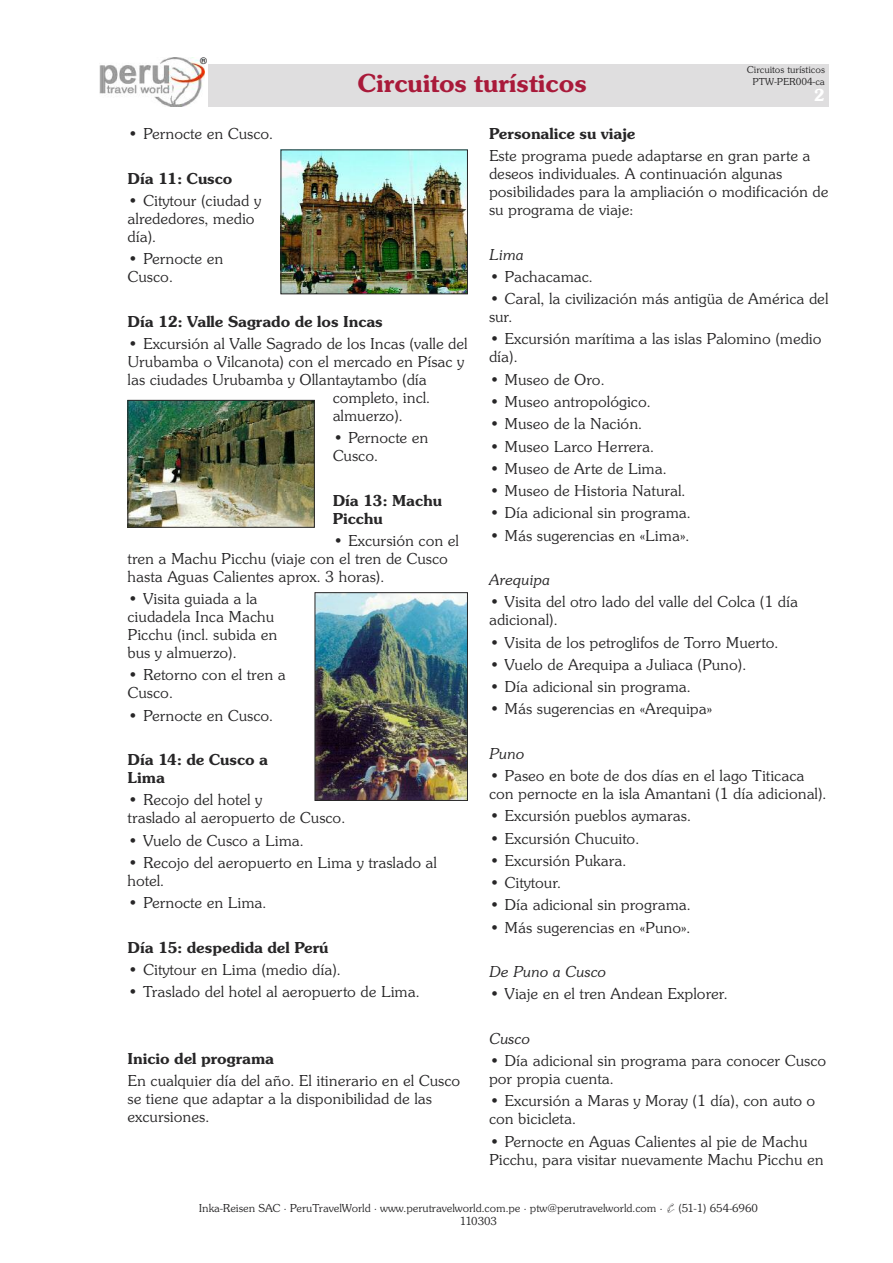
<style>
.page{position:relative;width:893px;height:1263px;background:#fff}
.page>*{position:absolute;margin:0;border:0;box-sizing:border-box;transform-origin:0 0}
.t1{font:600 27px "Souvenir Itc T";color:#a91a3a}
.t2{font:600 18px "Souvenir Itc T";color:#fff}
.t3{font:300 16.5px/18px "Souvenir Itc T";color:#272627}
.t4{font:600 16.5px/18px "Souvenir Itc T";color:#272627}
.t5{font:italic 300 16.5px "Souvenir Itc T";color:#272627}
.t6{font:300 12px/13.2px "Souvenir Itc T";color:#272627;text-align:center}
.t7{font:300 10.5px/11.6px "Souvenir Itc T";color:#272627;text-align:center}
.t8{font:600 9.75px "Nimbus Sans Novus T";color:#272627}
</style>
<div class="page">
<div style="left:208px;top:64px;width:621px;height:42px;background:#dfdedf"></div>
<img style="left:100px;top:57px;width:105px;height:50px">
<img style="left:317px;top:594px;width:149px;height:205px">
<div style="left:315px;top:592px;width:153px;height:209px;border:1px solid #272627"></div>
<img style="left:130px;top:402px;width:183px;height:124px">
<div style="left:128px;top:400px;width:187px;height:128px;border:1px solid #272627"></div>
<img style="left:283px;top:152px;width:183px;height:140px">
<div style="left:281px;top:150px;width:187px;height:144px;border:1px solid #272627"></div>
<p class="t8" style="left:200px;top:55px;width:9px">®</p>
<h1 class="t1" style="left:357px;top:67px;width:231px">Circuitos turísticos</h1>
<p class="t7" style="left:747px;top:64px;width:80px">Circuitos turísticos<br>PTW-PER004-ca</p>
<p class="t2" style="left:814px;top:85px;width:13px">2</p>
<p class="t3" style="left:128px;top:124px;width:147px">• Pernocte en Cusco.</p>
<p class="t4" style="left:128px;top:169px;width:106px">Día 11: Cusco</p>
<p class="t3" style="left:128px;top:191px;width:135px">• Citytour (ciudad y alrededores, medio día).</p>
<p class="t3" style="left:128px;top:249px;width:97px">• Pernocte en<br>Cusco.</p>
<p class="t4" style="left:128px;top:312px;width:257px">Día 12: Valle Sagrado de los Incas</p>
<p class="t3" style="left:128px;top:334px;width:342px">• Excursión al Valle Sagrado de los Incas (valle del</p>
<p class="t3" style="left:128px;top:352px;width:338px">Urubamba o Vilcanota) con el mercado en Písac y</p>
<p class="t3" style="left:128px;top:370px;width:301px">las ciudades Urubamba y Ollantaytambo (día</p>
<p class="t3" style="left:333px;top:388px;width:99px">completo, incl.</p>
<p class="t3" style="left:333px;top:406px;width:72px">almuerzo).</p>
<p class="t3" style="left:333px;top:428px;width:97px">• Pernocte en<br>Cusco.</p>
<p class="t4" style="left:333px;top:491px;width:111px">Día 13: Machu<br>Picchu</p>
<p class="t3" style="left:128px;top:531px;width:333px;text-indent:205px">• Excursión con el tren a Machu Picchu (viaje con el tren de Cusco hasta Aguas Calientes aprox. 3 horas).</p>
<p class="t3" style="left:128px;top:589px;width:151px">• Visita guiada a la ciudadela Inca Machu<br>Picchu (incl. subida en bus y almuerzo).</p>
<p class="t3" style="left:128px;top:666px;width:160px">• Retorno con el tren a<br>Cusco.</p>
<p class="t3" style="left:128px;top:706px;width:147px">• Pernocte en Cusco.</p>
<p class="t4" style="left:128px;top:750px;width:142px">Día 14: de Cusco a<br>Lima</p>
<p class="t3" style="left:128px;top:791px;width:219px">• Recojo del hotel y<br>traslado al aeropuerto de Cusco.</p>
<p class="t3" style="left:128px;top:831px;width:178px">• Vuelo de Cusco a Lima.</p>
<p class="t3" style="left:128px;top:853px;width:311px">• Recojo del aeropuerto en Lima y traslado al hotel.</p>
<p class="t3" style="left:128px;top:893px;width:140px">• Pernocte en Lima.</p>
<p class="t4" style="left:128px;top:938px;width:203px">Día 15: despedida del Perú</p>
<p class="t3" style="left:128px;top:960px;width:215px">• Citytour en Lima (medio día).</p>
<p class="t3" style="left:128px;top:982px;width:293px">• Traslado del hotel al aeropuerto de Lima.</p>
<p class="t4" style="left:128px;top:1049px;width:148px">Inicio del programa</p>
<p class="t3" style="left:128px;top:1071px;width:334px">En cualquier día del año. El itinerario en el Cusco se tiene que adaptar a la disponibilidad de las excursiones.</p>
<p class="t4" style="left:489px;top:124px;width:148px">Personalice su viaje</p>
<p class="t3" style="left:489px;top:146px;width:341px">Este programa puede adaptarse en gran parte a deseos individuales. A continuación algunas posibilidades para la ampliación o modificación de su programa de viaje:</p>
<p class="t5" style="left:489px;top:244px;width:36px">Lima</p>
<p class="t3" style="left:489px;top:267px;width:105px">• Pachacamac.</p>
<p class="t3" style="left:489px;top:289px;width:341px">• Caral, la civilización más antigüa de América del sur.</p>
<p class="t3" style="left:489px;top:330px;width:334px">• Excursión marítima a las islas Palomino (medio día).</p>
<p class="t3" style="left:489px;top:370px;width:117px">• Museo de Oro.</p>
<p class="t3" style="left:489px;top:392px;width:163px">• Museo antropológico.</p>
<p class="t3" style="left:489px;top:415px;width:155px">• Museo de la Nación.</p>
<p class="t3" style="left:489px;top:437px;width:167px">• Museo Larco Herrera.</p>
<p class="t3" style="left:489px;top:459px;width:179px">• Museo de Arte de Lima.</p>
<p class="t3" style="left:489px;top:481px;width:198px">• Museo de Historia Natural.</p>
<p class="t3" style="left:489px;top:504px;width:203px">• Día adicional sin programa.</p>
<p class="t3" style="left:489px;top:526px;width:202px">• Más sugerencias en «Lima».</p>
<p class="t5" style="left:489px;top:570px;width:62px">Arequipa</p>
<p class="t3" style="left:489px;top:593px;width:310px">• Visita del otro lado del valle del Colca (1 día adicional).</p>
<p class="t3" style="left:489px;top:633px;width:291px">• Visita de los petroglifos de Torro Muerto.</p>
<p class="t3" style="left:489px;top:655px;width:259px">• Vuelo de Arequipa a Juliaca (Puno).</p>
<p class="t3" style="left:489px;top:677px;width:203px">• Día adicional sin programa.</p>
<p class="t3" style="left:489px;top:700px;width:225px">• Más sugerencias en «Arequipa»</p>
<p class="t5" style="left:489px;top:743px;width:37px">Puno</p>
<p class="t3" style="left:489px;top:766px;width:339px">• Paseo en bote de dos días en el lago Titicaca con pernocte en la isla Amantani (1 día adicional).</p>
<p class="t3" style="left:489px;top:807px;width:203px">• Excursión pueblos aymaras.</p>
<p class="t3" style="left:489px;top:829px;width:152px">• Excursión Chucuito.</p>
<p class="t3" style="left:489px;top:851px;width:139px">• Excursión Pukara.</p>
<p class="t3" style="left:489px;top:873px;width:74px">• Citytour.</p>
<p class="t3" style="left:489px;top:896px;width:203px">• Día adicional sin programa.</p>
<p class="t3" style="left:489px;top:918px;width:203px">• Más sugerencias en «Puno».</p>
<p class="t5" style="left:489px;top:962px;width:119px">De Puno a Cusco</p>
<p class="t3" style="left:489px;top:985px;width:240px">• Viaje en el tren Andean Explorer.</p>
<p class="t5" style="left:489px;top:1028px;width:42px">Cusco</p>
<p class="t3" style="left:489px;top:1051px;width:339px">• Día adicional sin programa para conocer Cusco por propia cuenta.</p>
<p class="t3" style="left:489px;top:1092px;width:328px">• Excursión a Maras y Moray (1 día), con auto o con bicicleta.</p>
<p class="t3" style="left:489px;top:1132px;width:336px">• Pernocte en Aguas Calientes al pie de Machu<br>Picchu, para visitar nuevamente Machu Picchu en</p>
<p class="t6" style="left:199px;top:1201px;width:561px">Inka-Reisen SAC · PeruTravelWorld · www.perutravelworld.com.pe · ptw@perutravelworld.com · ✆ (51-1) 654-6960<br>110303</p>
</div>
